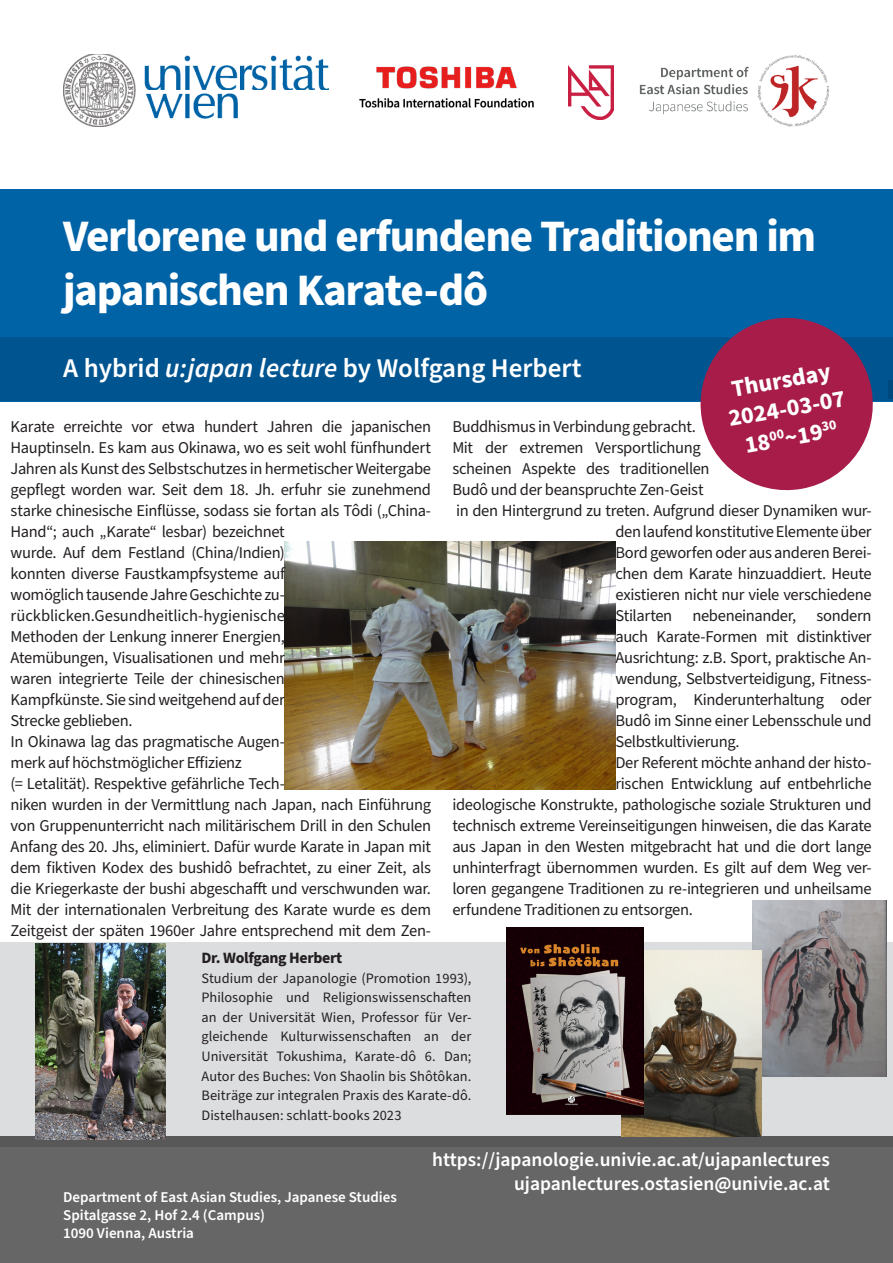
<style>
.page{position:relative;width:893px;height:1263px;background:#fff}
.page>*{position:absolute;margin:0;border:0;box-sizing:border-box;transform-origin:0 0}
.t1{font:700 45px/54px "Source Sans Pro";letter-spacing:-.03em;color:#fff}
.t2{font:600 27px "Source Sans Pro";color:#fff}
.t3{font:700 24px/28.8px "Source Sans Pro";color:#fff;text-align:center}
.Text{font:600 19.5px "Source Sans Pro";color:#fff}
.Text-2{font:16.5px/21px "Source Sans Pro";letter-spacing:-.02em;color:#231f20}
.Text-3{font:700 15.75px "Source Sans Pro";letter-spacing:-.02em;color:#231f20}
.t4{font:600 15px "Source Sans Pro";color:#fff}
.Text-4{font:14.4px/19.6px "Source Sans Pro";letter-spacing:.005em;color:#231f20;text-align:justify}
.s1{font-style:italic}
</style>
<div class="page">
<img style="left:285px;top:541px;width:330px;height:248px">
<div style="left:0;top:190px;width:893px;height:212px;background:#0063a6"></div>
<div style="left:0;top:1137px;width:893px;height:126px;background:#666"></div>
<div style="left:0;top:337px;width:893px;height:63px;background:#005591"></div>
<div style="left:888px;top:380px;width:5px;height:18px;background:#00497e"></div>
<img style="left:63px;top:54px;width:265px;height:72px">
<img style="left:639px;top:54px;width:190px;height:72px">
<img style="left:568px;top:66px;width:45px;height:54px">
<img style="left:359px;top:66px;width:175px;height:42px">
<div style="left:0;top:942px;width:893px;height:204px;background:#dcdddf"></div>
<img style="left:35px;top:943px;width:130px;height:196px">
<img style="left:753px;top:900px;width:134px;height:177px">
<img style="left:621px;top:950px;width:140px;height:187px">
<img style="left:506px;top:927px;width:137px;height:187px">
<svg style="left:694px;top:317px;width:186px;height:174px"></svg>
<p class="t1" style="left:63px;top:210px;width:755px">Verlorene und erfundene Traditionen im japanischen Karate-dô</p>
<p class="t2" style="left:63px;top:350px;width:520px">A hybrid <span class="s1">u:japan lecture</span> by Wolfgang Herbert</p>
<p class="t3" style="left:721px;top:377px;width:120px;rotate:-10deg">Thursday<br>2024-03-07</p>
<p class="t3" style="left:743px;top:431px;width:80px;rotate:-10deg">18<sup>00</sup>~19</p>
<p class="Text-2" style="left:11px;top:417px;width:422px">Karate erreichte vor etwa hundert Jahren die japanischen</p>
<p class="Text-2" style="left:11px;top:438px;width:422px">Hauptinseln. Es kam aus Okinawa, wo es seit wohl fünfhundert Jahren als Kunst des Selbstschutzes in hermetischer Weitergabe gepflegt worden war. Seit dem 18. Jh. erfuhr sie zunehmend starke chinesische Einflüsse, sodass sie fortan als Tôdi („China-Hand“; auch „Karate“ lesbar) bezeichnet<br>wurde. Auf dem Festland (China/Indien)<br>konnten diverse Faustkampfsysteme auf<br>womöglich tausende Jahre Geschichte zu&shy;rückblicken.Gesundheitlich-hygienische<br>Methoden der Lenkung innerer Energien,<br>Atemübungen, Visualisationen und mehr<br>waren integrierte Teile der chinesischen<br>Kampfkünste. Sie sind weitgehend auf der<br>Strecke geblieben.</p>
<p class="Text-2" style="left:11px;top:732px;width:276px">In Okinawa lag das pragmatische Augen&shy;merk auf höchstmöglicher Effizienz</p>
<p class="Text-2" style="left:11px;top:774px;width:422px">(= Letalität). Respektive gefährliche Tech-<br>niken wurden in der Vermittlung nach Japan, nach Einführung von Gruppenunterricht nach militärischem Drill in den Schulen Anfang des 20. Jhs, eliminiert. Dafür wurde Karate in Japan mit dem fiktiven Kodex des bushidô befrachtet, zu einer Zeit, als die Kriegerkaste der bushi abgeschafft und verschwunden war.<br>Mit der internationalen Verbreitung des Karate wurde es dem Zeitgeist der späten 1960er Jahre entsprechend mit dem Zen-</p>
<p class="Text-2" style="left:452px;top:417px;width:245px">Buddhismus in Verbindung gebracht.</p>
<p class="Text-2" style="left:452px;top:438px;width:259px">Mit der extremen Versportlichung scheinen Aspekte des traditionellen<br>Budô und der beanspruchte Zen-Geist</p>
<p class="Text-2" style="left:615px;top:501px;width:258px;text-align:justify;text-indent:-159px">in den Hintergrund zu treten. Aufgrund dieser Dynamiken wur&shy;den laufend konstitutive Elemente über Bord geworfen oder aus anderen Berei&shy;chen dem Karate hinzuaddiert. Heute existieren nicht nur viele verschiedene Stilarten nebeneinander, sondern auch Karate-Formen mit distinktiver Ausrichtung: z.B. Sport, praktische An&shy;wendung, Selbstverteidigung, Fitness&shy;program, Kinderunterhaltung oder Budô im Sinne einer Lebensschule und Selbstkultivierung.</p>
<p class="Text-2" style="left:615px;top:753px;width:258px">Der Referent möchte anhand der histo-</p>
<p class="Text-2" style="left:615px;top:774px;width:258px">rischen Entwicklung auf entbehrliche</p>
<p class="Text-2" style="left:452px;top:795px;width:421px">ideologische Konstrukte, pathologische soziale Strukturen und</p>
<p class="Text-2" style="left:452px;top:816px;width:421px">technisch extreme Vereinseitigungen hinweisen, die das Karate</p>
<p class="Text-2" style="left:452px;top:837px;width:421px">aus Japan in den Westen mitgebracht hat und die dort lange</p>
<p class="Text-2" style="left:452px;top:858px;width:421px">unhinterfragt übernommen wurden. Es gilt auf dem Weg ver-</p>
<p class="Text-2" style="left:452px;top:879px;width:421px">loren gegangene Traditionen zu re-integrieren und unheilsame</p>
<p class="Text-2" style="left:452px;top:900px;width:242px">erfundene Traditionen zu entsorgen.</p>
<p class="Text-3" style="left:201px;top:947px;width:142px">Dr. Wolfgang Herbert</p>
<p class="Text-4" style="left:201px;top:968px;width:272px">Studium der Japanologie (Promotion 1993), Philosophie und Religionswissenschaften an der Universität Wien, Professor für Ver&shy;gleichende Kulturwissenschaften an der Universität Tokushima, Karate-dô 6. Dan; Autor des Buches: Von Shaolin bis Shôtôkan.<br>Beiträge zur integralen Praxis des Karate-dô.<br>Distelhausen: schlatt-books 2023</p>
<p class="t4" style="left:63px;top:1187px;width:335px">Department of East Asian Studies, Japanese Studies</p>
<p class="t4" style="left:63px;top:1205px;width:203px">Spitalgasse 2, Hof 2.4 (Campus)</p>
<p class="t4" style="left:63px;top:1223px;width:132px">1090 Vienna, Austria</p>
<p class="Text" style="left:432px;top:1146px;width:399px">https://japanologie.univie.ac.at/ujapanlectures</p>
<p class="Text" style="left:514px;top:1170px;width:317px">ujapanlectures.ostasien@univie.ac.at</p>
</div>
